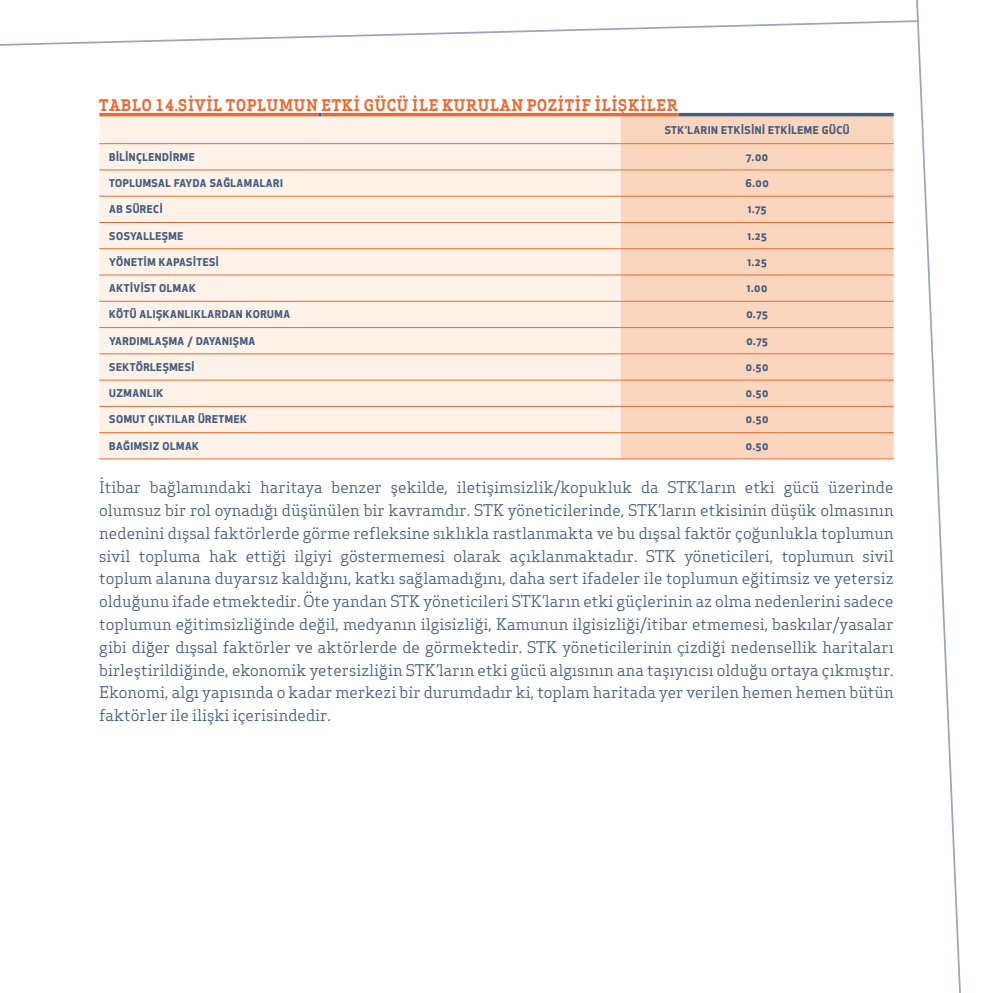
<style>
.page{position:relative;width:993px;height:993px;background:#fff}
.page>*{position:absolute;margin:0;border:0;box-sizing:border-box;transform-origin:0 0}
.t1{font:15.75px/22.8px "Apex Serif";color:#445c7e;text-align:justify}
.t2{font:700 15.75px "Apex Serif";letter-spacing:.05em;color:#eb6a31;scale:.95 1}
.t3{font:700 10.5px "Apex New";letter-spacing:.05em;color:#445c7e}
</style>
<div class="page">
<svg style="left:916px;top:0;width:45px;height:992px"></svg>
<svg style="left:0;top:19px;width:919px;height:56px"></svg>
<div style="left:99px;top:116px;width:521px;height:342px;background:#fef2e9"></div>
<div style="left:620px;top:116px;width:273px;height:342px;background:#fbd6be"></div>
<hr style="left:99px;top:143px;width:521px;height:1px;background:#eb6a31">
<hr style="left:99px;top:169px;width:521px;height:1px;background:#eb6a31">
<hr style="left:99px;top:196px;width:521px;height:1px;background:#eb6a31">
<hr style="left:99px;top:222px;width:521px;height:1px;background:#eb6a31">
<hr style="left:99px;top:248px;width:521px;height:1px;background:#eb6a31">
<hr style="left:99px;top:274px;width:521px;height:1px;background:#eb6a31">
<hr style="left:99px;top:301px;width:521px;height:1px;background:#eb6a31">
<hr style="left:99px;top:327px;width:521px;height:1px;background:#eb6a31">
<hr style="left:99px;top:353px;width:521px;height:1px;background:#eb6a31">
<hr style="left:99px;top:379px;width:521px;height:1px;background:#eb6a31">
<hr style="left:99px;top:406px;width:521px;height:1px;background:#eb6a31">
<hr style="left:99px;top:432px;width:521px;height:1px;background:#eb6a31">
<hr style="left:620px;top:143px;width:273px;height:1px;background:#eb6a31">
<hr style="left:620px;top:169px;width:273px;height:1px;background:#eb6a31">
<hr style="left:620px;top:196px;width:273px;height:1px;background:#eb6a31">
<hr style="left:620px;top:222px;width:273px;height:1px;background:#eb6a31">
<hr style="left:620px;top:248px;width:273px;height:1px;background:#eb6a31">
<hr style="left:620px;top:274px;width:273px;height:1px;background:#eb6a31">
<hr style="left:620px;top:301px;width:273px;height:1px;background:#eb6a31">
<hr style="left:620px;top:327px;width:273px;height:1px;background:#eb6a31">
<hr style="left:620px;top:353px;width:273px;height:1px;background:#eb6a31">
<hr style="left:620px;top:379px;width:273px;height:1px;background:#eb6a31">
<hr style="left:620px;top:406px;width:273px;height:1px;background:#eb6a31">
<hr style="left:620px;top:432px;width:273px;height:1px;background:#eb6a31">
<hr style="left:99px;top:458px;width:521px;height:1px;background:#eb6a31">
<hr style="left:620px;top:458px;width:273px;height:1px;background:#eb6a31">
<hr style="left:99px;top:113px;width:219px;height:3px;background:#eb6a31">
<hr style="left:321px;top:113px;width:357px;height:3px;background:#eb6a31">
<hr style="left:678px;top:113px;width:215px;height:3px;background:#445c7e">
<p class="t2" style="left:99px;top:95px;width:610px">TABLO 14.SIVIL TOPLUMUN ETKI GÜCÜ ILE KURULAN POZITIF İLIŞKILER</p>
<p class="t3" style="left:664px;top:122px;width:186px">STK’LARIN ETKISINI ETKILEME GÜCÜ</p>
<p class="t3" style="left:109px;top:149px;width:87px">BILINÇLENDIRME</p>
<p class="t3" style="left:745px;top:149px;width:24px">7.00</p>
<p class="t3" style="left:109px;top:175px;width:175px">TOPLUMSAL FAYDA SAĞLAMALARI</p>
<p class="t3" style="left:745px;top:175px;width:25px">6.00</p>
<p class="t3" style="left:109px;top:202px;width:54px">AB SÜRECI</p>
<p class="t3" style="left:747px;top:202px;width:20px">1.75</p>
<p class="t3" style="left:109px;top:228px;width:76px">SOSYALLEŞME</p>
<p class="t3" style="left:747px;top:228px;width:21px">1.25</p>
<p class="t3" style="left:109px;top:254px;width:110px">YÖNETIM KAPASITESI</p>
<p class="t3" style="left:747px;top:254px;width:21px">1.25</p>
<p class="t3" style="left:109px;top:280px;width:88px">AKTIVIST OLMAK</p>
<p class="t3" style="left:746px;top:280px;width:22px">1.00</p>
<p class="t3" style="left:109px;top:307px;width:182px">KÖTÜ ALIŞKANLIKLARDAN KORUMA</p>
<p class="t3" style="left:746px;top:307px;width:23px">0.75</p>
<p class="t3" style="left:109px;top:333px;width:147px">YARDIMLAŞMA / DAYANIŞMA</p>
<p class="t3" style="left:746px;top:333px;width:23px">0.75</p>
<p class="t3" style="left:109px;top:359px;width:86px">SEKTÖRLEŞMESI</p>
<p class="t3" style="left:745px;top:359px;width:24px">0.50</p>
<p class="t3" style="left:109px;top:385px;width:55px">UZMANLIK</p>
<p class="t3" style="left:745px;top:385px;width:24px">0.50</p>
<p class="t3" style="left:109px;top:412px;width:139px">SOMUT ÇIKTILAR ÜRETMEK</p>
<p class="t3" style="left:745px;top:412px;width:24px">0.50</p>
<p class="t3" style="left:109px;top:438px;width:91px">BAĞIMSIZ OLMAK</p>
<p class="t3" style="left:745px;top:438px;width:24px">0.50</p>
<p class="t1" style="left:99px;top:476px;width:795px">İtibar bağlamındaki haritaya benzer şekilde, iletişimsizlik/kopukluk da STK’ların etki gücü üzerinde olumsuz bir rol oynadığı düşünülen bir kavramdır. STK yöneticilerinde, STK’ların etkisinin düşük olmasının nedenini dışsal faktörlerde görme refleksine sıklıkla rastlanmakta ve bu dışsal faktör çoğunlukla toplumun sivil topluma hak ettiği ilgiyi göstermemesi olarak açıklanmaktadır. STK yöneticileri, toplumun sivil toplum alanına duyarsız kaldığını, katkı sağlamadığını, daha sert ifadeler ile toplumun eğitimsiz ve yetersiz olduğunu ifade etmektedir. Öte yandan STK yöneticileri STK’ların etki güçlerinin az olma nedenlerini sadece toplumun eğitimsizliğinde değil, medyanın ilgisizliği, Kamunun ilgisizliği/itibar etmemesi, baskılar/yasalar gibi diğer dışsal faktörler ve aktörlerde de görmektedir. STK yöneticilerinin çizdiği nedensellik haritaları birleştirildiğinde, ekonomik yetersizliğin STK’ların etki gücü algısının ana taşıyıcısı olduğu ortaya çıkmıştır.<br>Ekonomi, algı yapısında o kadar merkezi bir durumdadır ki, toplam haritada yer verilen hemen hemen bütün faktörler ile ilişki içerisindedir.</p>
</div>
